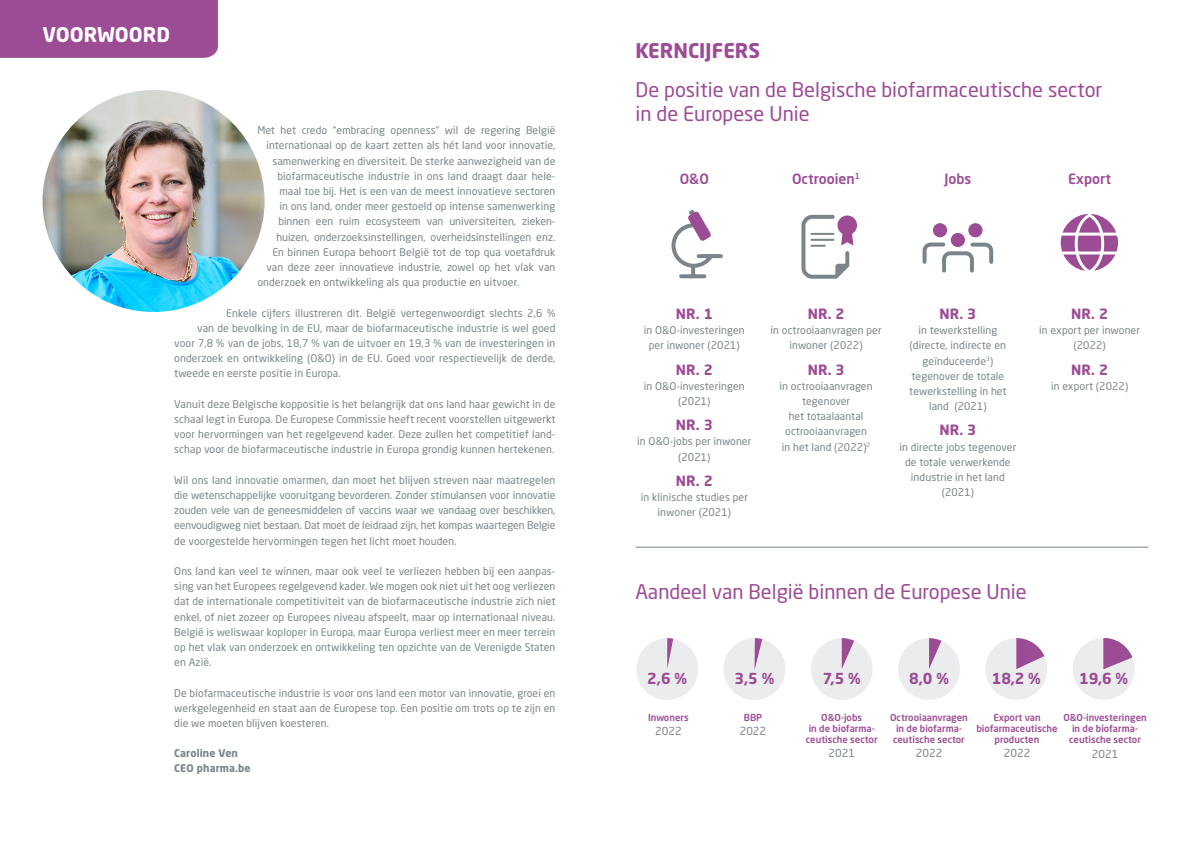
<style>
.page{position:relative;width:1191px;height:842px;background:#fff}
.page>*{position:absolute;margin:0;border:0;box-sizing:border-box;transform-origin:0 0}
._02_titel{font:20px/24px "Neo Sans W1 G";color:#9c4c94}
.t1{font:700 20px "Neo Sans W1 G";color:#9c4c94}
.t2{font:700 20px "Neo Sans W1 G";color:#fff}
._01_titel{font:700 15px "Neo Sans W1 G";color:#9c4c94}
._01_body_grijs{font:700 14px "Neo Sans W1 G";letter-spacing:.01em;color:#9c4c94}
.tussentitel{font:500 14px "Neo Sans W1 G";color:#9c4c94}
.txt_fig_grijs{font:11px "Neo Sans W1 G";color:#7b8488}
._01_body_grijs-2{font:10.5px/15.2px "Neo Sans W1 G";letter-spacing:.01em;color:#7b8488;text-align:center}
._01_body_grijs-3{font:700 10.5px "Neo Sans W1 G";letter-spacing:.01em;color:#7b8488}
.txt_fig_paars{font:500 9.5px/11px "Neo Sans W1 G";color:#9c4c94;text-align:center}
</style>
<div class="page">
<div style="left:636px;top:638px;width:62px;height:62px;background:#ebeced;border-radius:50%"></div>
<svg style="left:667px;top:638px;width:6px;height:31px"></svg>
<div style="left:723px;top:638px;width:62px;height:62px;background:#ebeced;border-radius:50%"></div>
<svg style="left:754px;top:638px;width:8px;height:32px"></svg>
<div style="left:811px;top:638px;width:61px;height:62px;background:#ebeced;border-radius:50%"></div>
<svg style="left:841px;top:638px;width:13px;height:31px"></svg>
<div style="left:898px;top:638px;width:62px;height:62px;background:#ebeced;border-radius:50%"></div>
<svg style="left:929px;top:638px;width:12px;height:31px"></svg>
<div style="left:985px;top:638px;width:62px;height:62px;background:#ebeced;border-radius:50%"></div>
<svg style="left:1016px;top:638px;width:28px;height:31px"></svg>
<div style="left:1072px;top:638px;width:62px;height:62px;background:#ebeced;border-radius:50%"></div>
<svg style="left:1103px;top:638px;width:29px;height:31px"></svg>
<img style="left:43px;top:90px;width:222px;height:222px;border-radius:111px">
<div style="left:0;top:0;width:218px;height:58px;background:#9c4c94"></div>
<hr style="left:635px;top:547px;width:513px;height:1px;background:#7b8488">
<svg style="left:922px;top:242px;width:72px;height:31px"></svg>
<div style="left:950px;top:233px;width:15px;height:14px;background:#9c4c94;border-radius:50%"></div>
<div style="left:933px;top:223px;width:14px;height:14px;background:#9c4c94;border-radius:50%"></div>
<div style="left:968px;top:223px;width:14px;height:14px;background:#9c4c94;border-radius:50%"></div>
<svg style="left:671px;top:210px;width:52px;height:66px"></svg>
<svg style="left:681px;top:274px;width:23px;height:4px"></svg>
<svg style="left:801px;top:215px;width:56px;height:64px"></svg>
<svg style="left:1061px;top:215px;width:56px;height:55px"></svg>
<div style="left:1056px;top:210px;width:66px;height:65px;border:4px solid #fff;border-radius:50%"></div>
<p class="t2" style="left:43px;top:22px;width:129px">VOORWOORD</p>
<p class="_01_body_grijs-2" style="left:257px;top:122px;width:300px">Met het credo “embracing openness” wil de regering België</p>
<p class="_01_body_grijs-2" style="left:266px;top:138px;width:291px">internationaal op de kaart zetten als hét land voor innovatie,</p>
<p class="_01_body_grijs-2" style="left:272px;top:153px;width:284px">samenwerking en diversiteit. De sterke aanwezigheid van de</p>
<p class="_01_body_grijs-2" style="left:277px;top:168px;width:280px">biofarmaceutische industrie in ons land draagt daar hele-</p>
<p class="_01_body_grijs-2" style="left:279px;top:183px;width:277px">maal toe bij. Het is een van de meest innovatieve sectoren</p>
<p class="_01_body_grijs-2" style="left:279px;top:198px;width:277px">in ons land, onder meer gestoeld op intense samenwerking</p>
<p class="_01_body_grijs-2" style="left:278px;top:214px;width:278px">binnen een ruim ecosysteem van universiteiten, zieken-</p>
<p class="_01_body_grijs-2" style="left:276px;top:229px;width:280px">huizen, onderzoeksinstellingen, overheidsinstellingen enz.</p>
<p class="_01_body_grijs-2" style="left:272px;top:244px;width:285px">En binnen Europa behoort België tot de top qua voetafdruk</p>
<p class="_01_body_grijs-2" style="left:266px;top:259px;width:291px">van deze zeer innovatieve industrie, zowel op het vlak van</p>
<p class="_01_body_grijs-2" style="left:257px;top:274px;width:263px">onderzoek en ontwikkeling als qua productie en uitvoer.</p>
<p class="_01_body_grijs-2" style="left:226px;top:305px;width:331px">Enkele cijfers illustreren dit. België vertegenwoordigt slechts 2,6 %</p>
<p class="_01_body_grijs-2" style="left:197px;top:320px;width:360px">van de bevolking in de EU, maar de biofarmaceutische industrie is wel goed</p>
<p class="_01_body_grijs-2" style="left:174px;top:335px;width:383px">voor 7,8 % van de jobs, 18,7 % van de uitvoer en 19,3 % van de investeringen in</p>
<p class="_01_body_grijs-2" style="left:174px;top:350px;width:382px">onderzoek en ontwikkeling (O&amp;O) in de EU. Goed voor respectievelijk de derde,</p>
<p class="_01_body_grijs-2" style="left:174px;top:366px;width:168px">tweede en eerste positie in Europa.</p>
<p class="_01_body_grijs-2" style="left:174px;top:396px;width:383px;text-align:justify">Vanuit deze Belgische koppositie is het belangrijk dat ons land haar gewicht in de schaal legt in Europa. De Europese Commissie heeft recent voorstellen uitgewerkt voor hervormingen van het regelgevend kader. Deze zullen het competitief land&shy;schap voor de biofarmaceutische industrie in Europa grondig kunnen hertekenen.</p>
<p class="_01_body_grijs-2" style="left:174px;top:472px;width:383px;text-align:justify">Wil ons land innovatie omarmen, dan moet het blijven streven naar maatregelen die wetenschappelijke vooruitgang bevorderen. Zonder stimulansen voor innovatie zouden vele van de geneesmiddelen of vaccins waar we vandaag over beschikken, eenvoudigweg niet bestaan. Dat moet de leidraad zijn, het kompas waartegen Belgie de voorgestelde hervormingen tegen het licht moet houden.</p>
<p class="_01_body_grijs-2" style="left:174px;top:563px;width:383px;text-align:justify">Ons land kan veel te winnen, maar ook veel te verliezen hebben bij een aanpas&shy;sing van het Europees regelgevend kader. We mogen ook niet uit het oog verliezen dat de internationale competitiviteit van de biofarmaceutische industrie zich niet enkel, of niet zozeer op Europees niveau afspeelt, maar op internationaal niveau.<br>België is weliswaar koploper in Europa, maar Europa verliest meer en meer terrein op het vlak van onderzoek en ontwikkeling ten opzichte van de Verenigde Staten en Azië.</p>
<p class="_01_body_grijs-2" style="left:174px;top:685px;width:383px;text-align:justify">De biofarmaceutische industrie is voor ons land een motor van innovatie, groei en werkgelegenheid en staat aan de Europese top. Een positie om trots op te zijn en die we moeten blijven koesteren.</p>
<p class="_01_body_grijs-3" style="left:174px;top:746px;width:65px">Caroline Ven</p>
<p class="_01_body_grijs-3" style="left:174px;top:761px;width:78px">CEO pharma.be</p>
<p class="t1" style="left:635px;top:38px;width:126px">KERNCIJFERS</p>
<p class="_02_titel" style="left:635px;top:77px;width:468px">De positie van de Belgische biofarmaceutische sector in de Europese Unie</p>
<p class="tussentitel" style="left:680px;top:170px;width:31px">O&amp;O</p>
<p class="tussentitel" style="left:792px;top:170px;width:69px">Octrooien<sup>1</sup></p>
<p class="tussentitel" style="left:944px;top:170px;width:29px">Jobs</p>
<p class="tussentitel" style="left:1068px;top:170px;width:44px">Export</p>
<p class="_01_body_grijs" style="left:676px;top:305px;width:38px">NR. 1</p>
<p class="_01_body_grijs-2" style="left:644px;top:323px;width:102px">in O&amp;O-investeringen per inwoner (2021)</p>
<p class="_01_body_grijs" style="left:676px;top:360px;width:38px">NR. 2</p>
<p class="_01_body_grijs-2" style="left:644px;top:378px;width:102px">in O&amp;O-investeringen (2021)</p>
<p class="_01_body_grijs" style="left:676px;top:416px;width:38px">NR. 3</p>
<p class="_01_body_grijs-2" style="left:637px;top:434px;width:116px">in O&amp;O-jobs per inwoner (2021)</p>
<p class="_01_body_grijs" style="left:676px;top:472px;width:38px">NR. 2</p>
<p class="_01_body_grijs-2" style="left:640px;top:489px;width:109px">in klinische studies per inwoner (2021)</p>
<p class="_01_body_grijs" style="left:807px;top:305px;width:38px">NR. 2</p>
<p class="_01_body_grijs-2" style="left:770px;top:323px;width:113px">in octrooiaanvragen per inwoner (2022)</p>
<p class="_01_body_grijs" style="left:807px;top:360px;width:38px">NR. 3</p>
<p class="_01_body_grijs-2" style="left:779px;top:378px;width:95px">in octrooiaanvragen tegenover<br>het totaalaantal octrooiaanvragen<br>in het land (2022)<sup>2</sup></p>
<p class="_01_body_grijs" style="left:939px;top:305px;width:38px">NR. 3</p>
<p class="_01_body_grijs-2" style="left:909px;top:323px;width:99px">in tewerkstelling (directe, indirecte en geïnduceerde<sup>3</sup>) tegenover de totale tewerkstelling in het land (2021)</p>
<p class="_01_body_grijs" style="left:939px;top:421px;width:38px">NR. 3</p>
<p class="_01_body_grijs-2" style="left:899px;top:439px;width:118px">in directe jobs tegenover de totale verwerkende industrie in het land (2021)</p>
<p class="_01_body_grijs" style="left:1071px;top:305px;width:38px">NR. 2</p>
<p class="_01_body_grijs-2" style="left:1039px;top:323px;width:102px">in export per inwoner (2022)</p>
<p class="_01_body_grijs" style="left:1071px;top:360px;width:38px">NR. 2</p>
<p class="_01_body_grijs-2" style="left:1051px;top:378px;width:79px">in export (2022)</p>
<p class="_02_titel" style="left:635px;top:580px;width:393px">Aandeel van België binnen de Europese Unie</p>
<p class="_01_titel" style="left:647px;top:669px;width:41px">2,6 %</p>
<p class="_01_titel" style="left:734px;top:669px;width:41px">3,5 %</p>
<p class="_01_titel" style="left:822px;top:669px;width:40px">7,5 %</p>
<p class="_01_titel" style="left:909px;top:669px;width:41px">8,0 %</p>
<p class="_01_titel" style="left:992px;top:669px;width:50px">18,2 %</p>
<p class="_01_titel" style="left:1079px;top:669px;width:50px">19,6 %</p>
<p class="txt_fig_paars" style="left:648px;top:712px;width:42px">Inwoners</p>
<p class="txt_fig_grijs" style="left:655px;top:724px;width:28px">2022</p>
<p class="txt_fig_paars" style="left:744px;top:712px;width:20px">BBP</p>
<p class="txt_fig_grijs" style="left:739px;top:724px;width:28px">2022</p>
<p class="txt_fig_paars" style="left:806px;top:712px;width:73px">O&amp;O-jobs<br>in de biofarma&shy;ceutische sector</p>
<p class="txt_fig_grijs" style="left:828px;top:746px;width:28px">2021</p>
<p class="txt_fig_paars" style="left:890px;top:712px;width:79px">Octrooiaanvragen in de biofarma&shy;ceutische sector</p>
<p class="txt_fig_grijs" style="left:915px;top:746px;width:28px">2022</p>
<p class="txt_fig_paars" style="left:1063px;top:712px;width:85px">O&amp;O-investeringen in de biofarma&shy;ceutische sector</p>
<p class="txt_fig_grijs" style="left:1091px;top:747px;width:28px">2021</p>
<p class="txt_fig_paars" style="left:976px;top:712px;width:83px">Export van biofarmaceutische producten</p>
<p class="txt_fig_grijs" style="left:1003px;top:746px;width:28px">2022</p>
</div>
